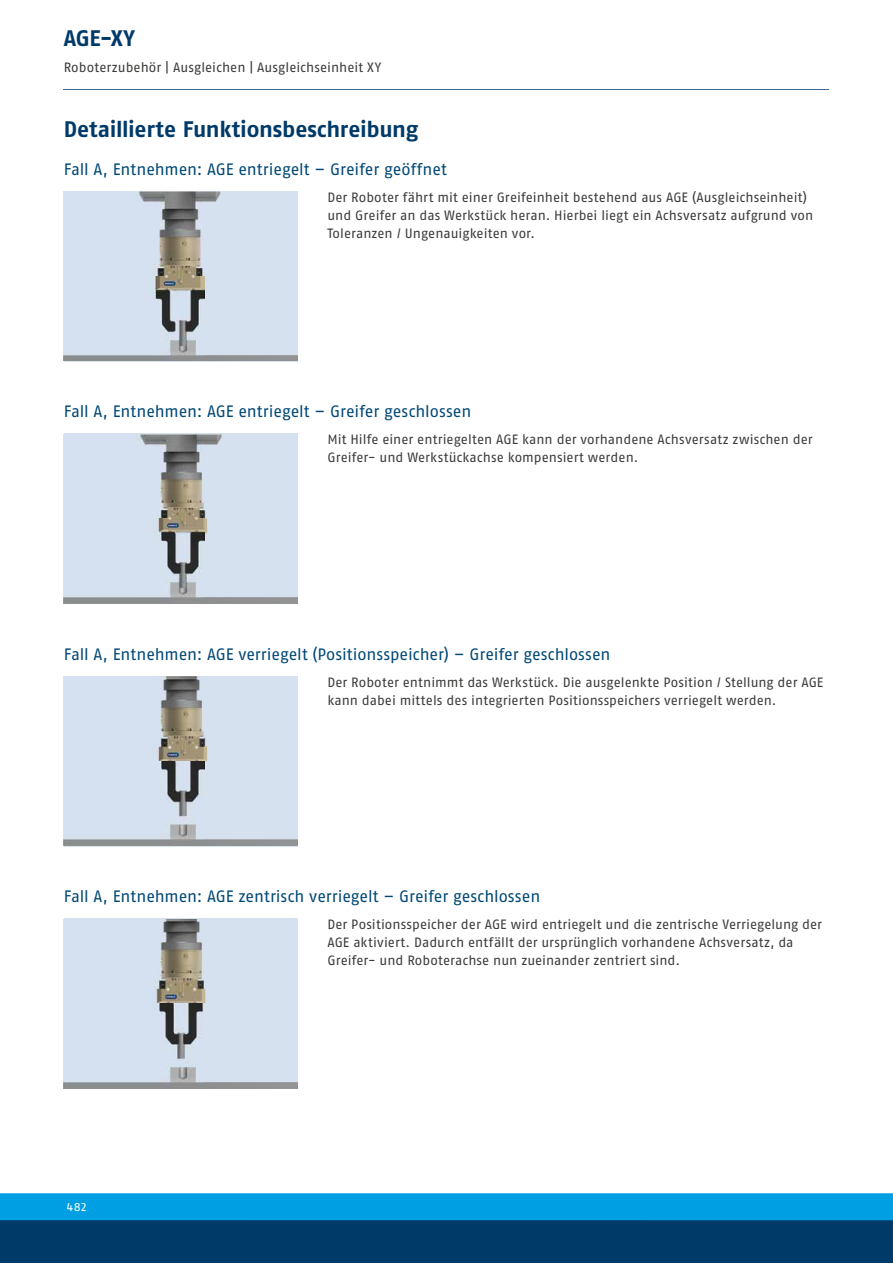
<style>
.page{position:relative;width:893px;height:1263px;background:#fff}
.page>*{position:absolute;margin:0;border:0;box-sizing:border-box;transform-origin:0 0}
.t1{font:700 22.5px "SCHUNK Fago Pro";letter-spacing:-.015em;color:#003a69}
.t2{font:16.5px "SCHUNK Fago Pro";letter-spacing:-.005em;color:#004876}
.t3{font:13.5px/18px "SCHUNK Fago Pro";color:#3b3b3a}
.t4{font:12px "SCHUNK Fago Pro";color:#fff}
</style>
<div class="page">
<div style="left:0;top:1202px;width:893px;height:61px;background:#003a69"></div>
<div style="left:0;top:1193px;width:893px;height:27px;background:#009ee3"></div>
<hr style="left:64px;top:89px;width:765px;height:1px;background:#3e6791">
<img style="left:64px;top:192px;width:234px;height:169px">
<img style="left:64px;top:434px;width:234px;height:169px">
<img style="left:64px;top:677px;width:234px;height:169px">
<img style="left:64px;top:919px;width:234px;height:169px">
<h1 class="t1" style="left:64px;top:24px;width:73px">AGE-XY</h1>
<p class="t3" style="left:64px;top:59px;width:319px">Roboterzubehör | Ausgleichen | Ausgleichseinheit XY</p>
<h1 class="t1" style="left:64px;top:116px;width:356px">Detaillierte Funktionsbeschreibung</h1>
<p class="t2" style="left:64px;top:159px;width:385px">Fall A, Entnehmen: AGE entriegelt – Greifer geöffnet</p>
<p class="t3" style="left:327px;top:188px;width:487px">Der Roboter fährt mit einer Greifeinheit bestehend aus AGE (Ausgleichseinheit) und Greifer an das Werkstück heran. Hierbei liegt ein Achsversatz aufgrund von<br>Toleranzen / Ungenauigkeiten vor.</p>
<p class="t2" style="left:64px;top:401px;width:409px">Fall A, Entnehmen: AGE entriegelt – Greifer geschlossen</p>
<p class="t3" style="left:327px;top:431px;width:487px">Mit Hilfe einer entriegelten AGE kann der vorhandene Achsversatz zwischen der<br>Greifer- und Werkstückachse kompensiert werden.</p>
<p class="t2" style="left:64px;top:644px;width:548px">Fall A, Entnehmen: AGE verriegelt (Positionsspeicher) – Greifer geschlossen</p>
<p class="t3" style="left:327px;top:673px;width:497px">Der Roboter entnimmt das Werkstück. Die ausgelenkte Position / Stellung der AGE kann dabei mittels des integrierten Positionsspeichers verriegelt werden.</p>
<p class="t2" style="left:64px;top:886px;width:478px">Fall A, Entnehmen: AGE zentrisch verriegelt – Greifer geschlossen</p>
<p class="t3" style="left:327px;top:915px;width:496px">Der Positionsspeicher der AGE wird entriegelt und die zentrische Verriegelung der<br>AGE aktiviert. Dadurch entfällt der ursprünglich vorhandene Achsversatz, da<br>Greifer- und Roboterachse nun zueinander zentriert sind.</p>
<p class="t4" style="left:67px;top:1199px;width:21px">482</p>
</div>
